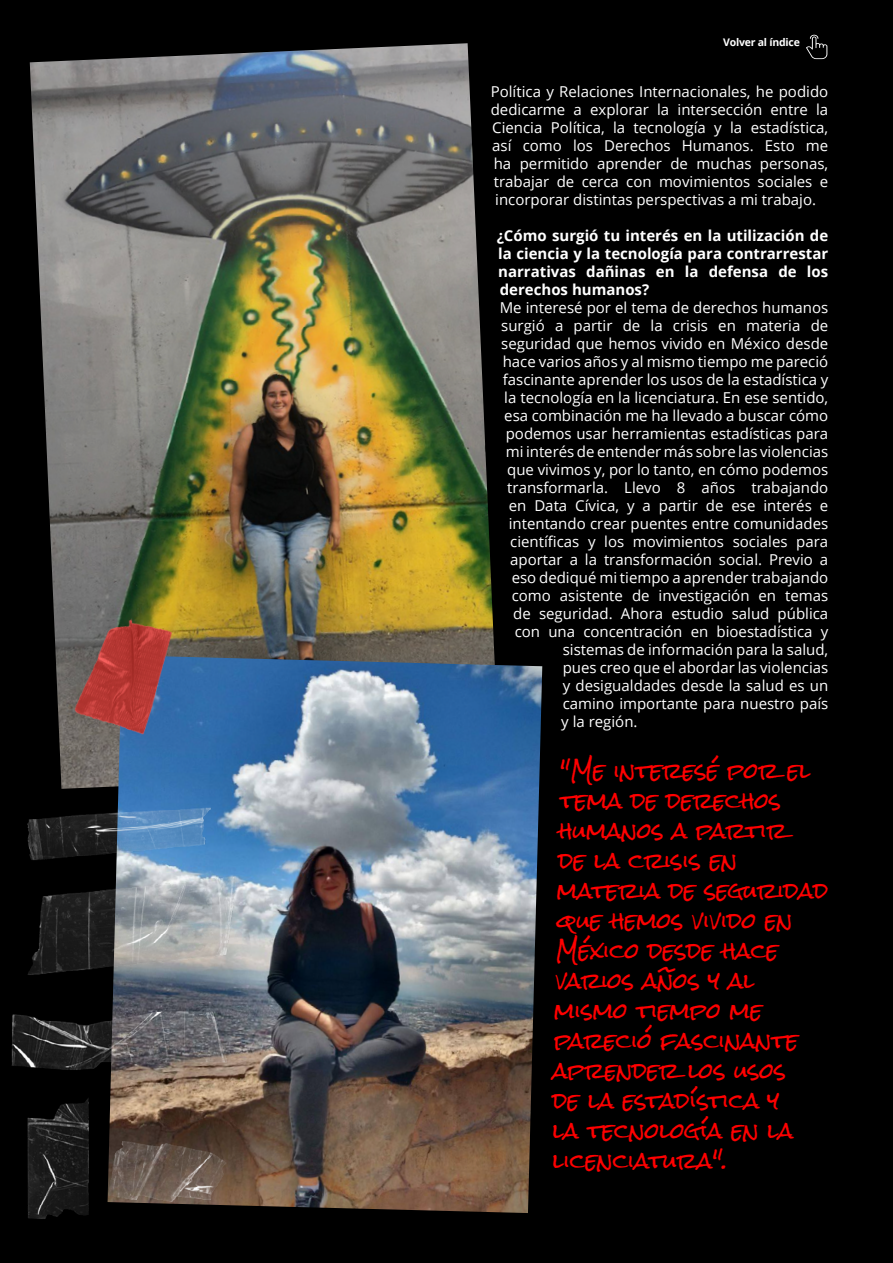
<style>
.page{position:relative;width:893px;height:1263px;background:#000}
.page>*{position:absolute;margin:0;border:0;box-sizing:border-box;transform-origin:0 0}
.t1{font:21px "Rock Salt";color:#f00}
.t2{font:15px/18px "Open Sans";color:#fff;text-align:center}
.t3{font:700 15px/18px "Open Sans";color:#fff;text-align:justify}
.t4{font:700 10.5px "Open Sans";letter-spacing:-.02em;color:#fff}
</style>
<div class="page">
<img style="left:30px;top:43px;width:465px;height:707px">
<img style="left:196px;top:655px;width:346px;height:558px">
<img style="left:11px;top:750px;width:386px;height:469px">
<img style="left:64px;top:586px;width:132px;height:164px">
<svg style="left:806px;top:35px;width:21px;height:24px"></svg>
<p class="t4" style="left:723px;top:35px;width:78px">Volver al índice</p>
<p class="t2" style="left:491px;top:82px;width:339px">Política y Relaciones Internacionales, he podido dedicarme a explorar la intersección entre la Ciencia Política, la tecnología y la estadística, así como los Derechos Humanos. Esto me ha permitido aprender de muchas personas, trabajar de cerca con movimientos sociales e incorporar distintas perspectivas a mi trabajo.</p>
<p class="t3" style="left:497px;top:226px;width:333px">¿Cómo surgió tu interés en la utilización de la ciencia y la tecnología para contrarrestar narrativas dañinas en la defensa de los derechos humanos?</p>
<p class="t2" style="left:500px;top:298px;width:330px">Me interesé por el tema de derechos humanos</p>
<p class="t2" style="left:501px;top:316px;width:329px">surgió a partir de la crisis en materia de</p>
<p class="t2" style="left:501px;top:334px;width:329px">seguridad que hemos vivido en México desde</p>
<p class="t2" style="left:503px;top:352px;width:327px">hace varios años y al mismo tiempo me pareció</p>
<p class="t2" style="left:503px;top:370px;width:327px">fascinante aprender los usos de la estadística y</p>
<p class="t2" style="left:504px;top:388px;width:326px">la tecnología en la licenciatura. En ese sentido,</p>
<p class="t2" style="left:504px;top:406px;width:326px">esa combinación me ha llevado a buscar cómo</p>
<p class="t2" style="left:506px;top:424px;width:324px">podemos usar herramientas estadísticas para</p>
<p class="t2" style="left:506px;top:442px;width:324px">mi interés de entender más sobre las violencias</p>
<p class="t2" style="left:507px;top:460px;width:323px">que vivimos y, por lo tanto, en cómo podemos</p>
<p class="t2" style="left:507px;top:478px;width:323px">transformarla. Llevo 8 años trabajando</p>
<p class="t2" style="left:509px;top:496px;width:321px">en Data Cívica, y a partir de ese interés e</p>
<p class="t2" style="left:509px;top:514px;width:321px">intentando crear puentes entre comunidades</p>
<p class="t2" style="left:510px;top:532px;width:319px">científicas y los movimientos sociales para</p>
<p class="t2" style="left:510px;top:550px;width:319px">aportar a la transformación social. Previo a</p>
<p class="t2" style="left:512px;top:568px;width:318px">eso dediqué mi tiempo a aprender trabajando</p>
<p class="t2" style="left:512px;top:586px;width:318px">como asistente de investigación en temas</p>
<p class="t2" style="left:513px;top:604px;width:317px">de seguridad. Ahora estudio salud pública</p>
<p class="t2" style="left:515px;top:622px;width:315px">con una concentración en bioestadística y</p>
<p class="t2" style="left:563px;top:640px;width:267px">sistemas de información para la salud,</p>
<p class="t2" style="left:563px;top:658px;width:267px">pues creo que el abordar las violencias</p>
<p class="t2" style="left:563px;top:676px;width:267px">y desigualdades desde la salud es un</p>
<p class="t2" style="left:563px;top:694px;width:267px">camino importante para nuestro país</p>
<p class="t2" style="left:561px;top:712px;width:78px">y la región.</p>
<h1 class="t1" style="left:560px;top:759px;width:252px">"Me interesé por el</h1>
<h1 class="t1" style="left:560px;top:789px;width:223px">tema de derechos</h1>
<h1 class="t1" style="left:559px;top:819px;width:230px">humanos a partir</h1>
<h1 class="t1" style="left:559px;top:849px;width:180px">de la crisis en</h1>
<h1 class="t1" style="left:557px;top:879px;width:273px">materia de seguridad</h1>
<h1 class="t1" style="left:557px;top:909px;width:237px">que hemos vivido en</h1>
<h1 class="t1" style="left:556px;top:939px;width:224px">México desde hace</h1>
<h1 class="t1" style="left:556px;top:969px;width:200px">varios años y al</h1>
<h1 class="t1" style="left:554px;top:999px;width:209px">mismo tiempo me</h1>
<h1 class="t1" style="left:554px;top:1029px;width:245px">pareció fascinante</h1>
<h1 class="t1" style="left:553px;top:1059px;width:235px">aprender los usos</h1>
<h1 class="t1" style="left:553px;top:1089px;width:228px">de la estadística y</h1>
<h1 class="t1" style="left:553px;top:1119px;width:242px">la tecnología en la</h1>
<h1 class="t1" style="left:553px;top:1149px;width:176px">licenciatura".</h1>
</div>
